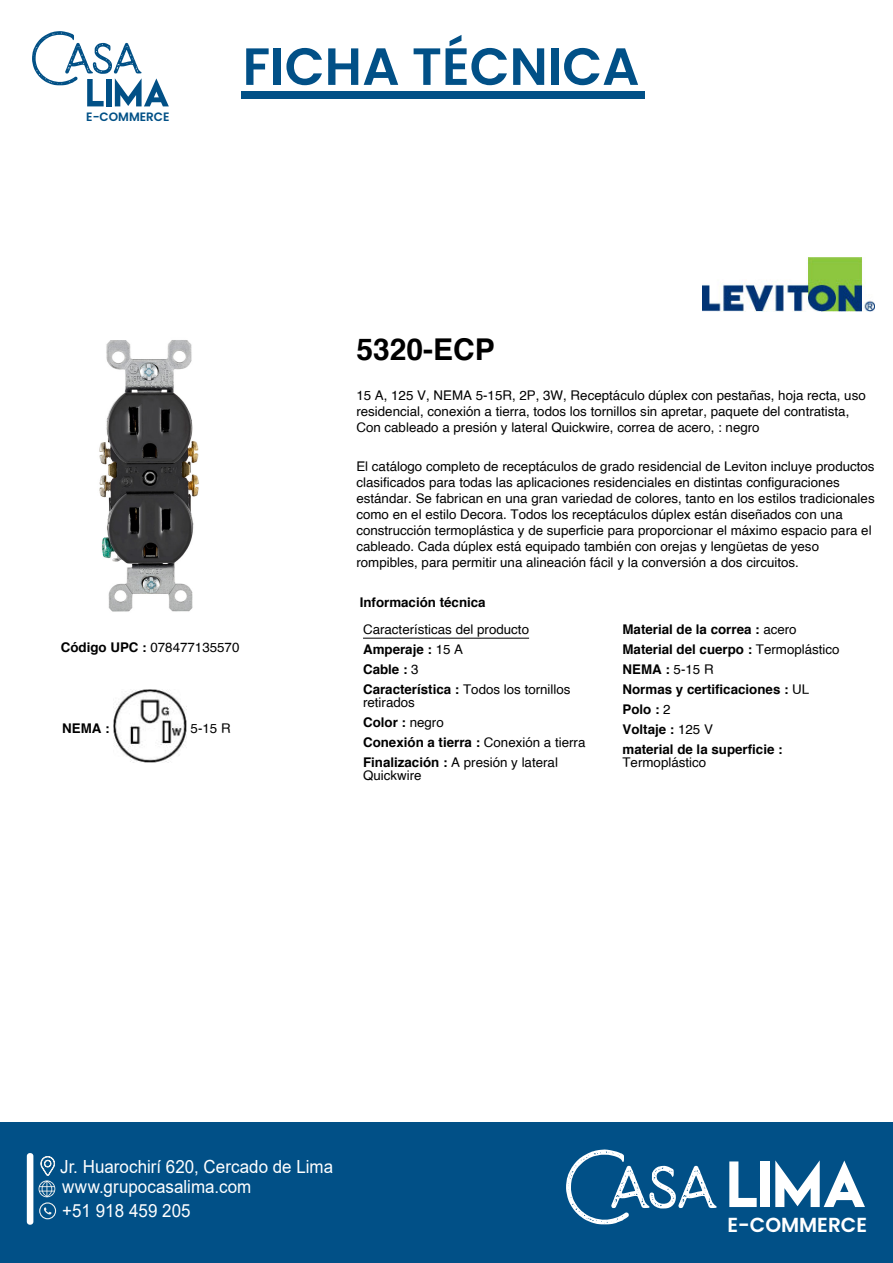
<style>
.page{position:relative;width:893px;height:1263px;background:#fff}
.page>*{position:absolute;margin:0;border:0;box-sizing:border-box;transform-origin:0 0}
.t1{font:600 52.35px "Poppins";color:#015087}
.t2{font:700 30px "Helvetica";color:#000}
.t3{font:600 20.25px "Poppins";color:#fff}
.t4{font:18.15px/20.7px "Arial";color:#fff;scale:.94 1}
.t5{font:13.35px/16px "Helvetica";color:#000}
.t6{font:700 13.35px/20px "Helvetica";color:#000}
.t7{font:600 12.15px "Poppins";color:#015086}
.s1{font-weight:700}
.s2{font-weight:400}
</style>
<div class="page">
<div style="left:0;top:1123px;width:893px;height:140px;background:#015087"></div>
<svg style="left:44px;top:1207px;width:8px;height:7px"></svg>
<div style="left:39px;top:1202px;width:17px;height:17px;border:1px solid #f0f1f0;border-radius:50%"></div>
<svg style="left:729px;top:1161px;width:28px;height:46px"></svg>
<div style="left:761px;top:1161px;width:9px;height:46px;background:#fff"></div>
<svg style="left:775px;top:1160px;width:90px;height:47px"></svg>
<svg style="left:566px;top:1149px;width:151px;height:75px"></svg>
<div style="left:27px;top:1153px;width:6px;height:72px;background:#fff;border-radius:3px"></div>
<svg style="left:39px;top:1156px;width:16px;height:41px"></svg>
<div style="left:241px;top:92px;width:403px;height:7px;background:#015087"></div>
<svg style="left:32px;top:31px;width:137px;height:75px"></svg>
<img style="left:99px;top:340px;width:100px;height:272px">
<img style="left:113px;top:689px;width:74px;height:74px">
<img style="left:703px;top:257px;width:172px;height:55px">
<hr style="left:363px;top:638px;width:166px;height:1px;background:#000">
<p class="t7" style="left:86px;top:109px;width:85px">E-COMMERCE</p>
<h1 class="t1" style="left:243px;top:36px;width:398px">FICHA TÉCNICA</h1>
<p class="t5" style="left:61px;top:640px;width:180px"><span class="s1">Código UPC :</span> 078477135570</p>
<p class="t6" style="left:62px;top:718px;width:49px">NEMA :</p>
<p class="t5" style="left:191px;top:721px;width:42px">5-15 R</p>
<h2 class="t2" style="left:356px;top:325px;width:140px">5320-ECP</h2>
<p class="t5" style="left:356px;top:387px;width:511px">15 A, 125 V, NEMA 5-15R, 2P, 3W, Receptáculo dúplex con pestañas, hoja recta, uso residencial, conexión a tierra, todos los tornillos sin apretar, paquete del contratista,<br>Con cableado a presión y lateral Quickwire, correa de acero, : negro</p>
<p class="t5" style="left:356px;top:459px;width:520px">El catálogo completo de receptáculos de grado residencial de Leviton incluye productos clasificados para todas las aplicaciones residenciales en distintas configuraciones estándar. Se fabrican en una gran variedad de colores, tanto en los estilos tradicionales como en el estilo Decora. Todos los receptáculos dúplex están diseñados con una construcción termoplástica y de superficie para proporcionar el máximo espacio para el cableado. Cada dúplex está equipado también con orejas y lengüetas de yeso rompibles, para permitir una alineación fácil y la conversión a dos circuitos.</p>
<p class="t6" style="left:360px;top:592px;width:128px">Información técnica</p>
<p class="t5" style="left:363px;top:619px;width:209px;line-height:20px">Características del producto<br><span class="s1">Amperaje :</span> 15 A<br><span class="s1">Cable :</span> 3<br><span class="s1">Característica :</span> Todos los tornillos</p>
<p class="t5" style="left:363px;top:693px;width:224px;line-height:20px">retirados<br><span class="s1">Color :</span> negro<br><span class="s1">Conexión a tierra :</span> Conexión a tierra<br><span class="s1">Finalización :</span> A presión y lateral</p>
<p class="t5" style="left:363px;top:768px;width:60px">Quickwire</p>
<p class="t6" style="left:622px;top:619px;width:219px">Material de la correa : <span class="s2">acero<br></span>Material del cuerpo : <span class="s2">Termoplástico<br></span>NEMA : <span class="s2">5-15 R<br></span>Normas y certificaciones : <span class="s2">UL<br></span>Polo : <span class="s2">2<br></span>Voltaje : <span class="s2">125 V<br></span>material de la superficie :</p>
<p class="t5" style="left:622px;top:755px;width:85px">Termoplástico</p>
<h3 class="t4" style="left:60px;top:1156px;width:292px">Jr. Huarochirí 620, Cercado de Lima www.grupocasalima.com</h3>
<h3 class="t4" style="left:62px;top:1200px;width:138px">+51 918 459 205</h3>
<h3 class="t3" style="left:727px;top:1213px;width:141px">E-COMMERCE</h3>
</div>
